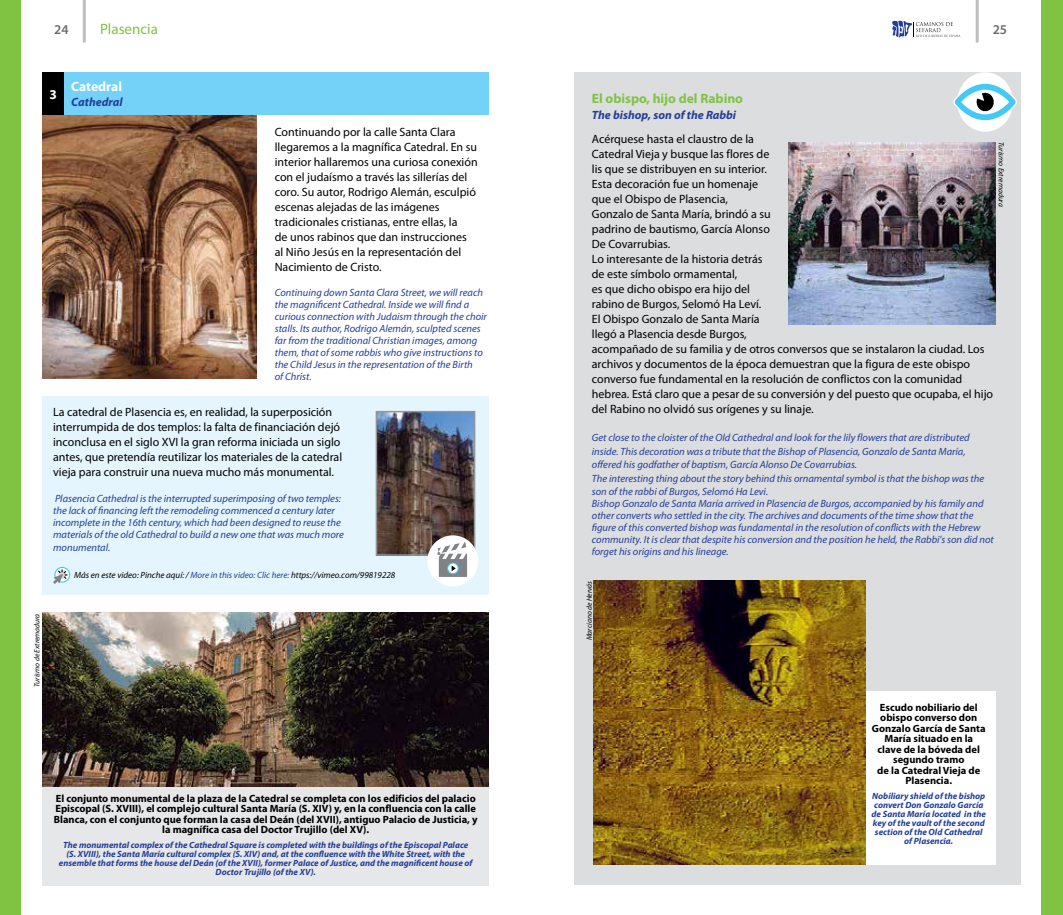
<style>
.page{position:relative;width:1063px;height:915px;background:#fff}
.page>*{position:absolute;margin:0;border:0;box-sizing:border-box;transform-origin:0 0}
.t1{font:15px "Myriad Pro";color:#80c342}
.t2{font:700 13.5px "Myriad Pro";color:#80c342}
.t3{font:700 13.5px "Myriad Pro";letter-spacing:-.005em;color:#fff}
.t4{font:600 13.5px "Myriad Pro";color:#6d6e71}
.t5{font:12px/15px "Myriad Pro";color:#000}
.t6{font:italic 700 12px "Myriad Pro";color:#233e99}
.t7{font:italic 10.5px/12px "Myriad Pro";color:#233e99}
.t8{font:700 10.5px/10.5px "Myriad Pro";color:#000;text-align:center}
.t9{font:italic 700 9px/9px "Myriad Pro";color:#233e99;text-align:center}
.t10{font:italic 9px "Myriad Pro";color:#000}
.t11{font:italic 7.5px "Myriad Pro";color:#000}
.s1{color:#233e99}
</style>
<div class="page">
<div style="left:1042px;top:0;width:21px;height:914px;background:#80c342"></div>
<hr style="left:976px;top:0;width:3px;height:43px;background:#bcbec0">
<svg style="left:892px;top:21px;width:69px;height:17px"></svg>
<hr style="left:83px;top:0;width:3px;height:43px;background:#bcbec0">
<div style="left:0;top:0;width:21px;height:914px;background:#80c342"></div>
<img style="left:43px;top:115px;width:214px;height:263px">
<div style="left:43px;top:72px;width:446px;height:43px;background:#74d1f7"></div>
<div style="left:43px;top:72px;width:21px;height:43px;background:#000"></div>
<div style="left:43px;top:396px;width:446px;height:198px;background:#e4f5fd"></div>
<img style="left:379px;top:414px;width:93px;height:138px">
<div style="left:376px;top:411px;width:99px;height:144px;border:2px solid #939598"></div>
<img style="left:43px;top:612px;width:446px;height:174px">
<div style="left:43px;top:786px;width:446px;height:98px;background:#e6e7e8"></div>
<div style="left:574px;top:72px;width:446px;height:812px;background:#dcddde"></div>
<img style="left:788px;top:142px;width:208px;height:183px">
<div style="left:957px;top:72px;width:56px;height:60px;background:#fff;border-radius:50%"></div>
<svg style="left:953px;top:83px;width:64px;height:38px"></svg>
<div style="left:865px;top:691px;width:131px;height:173px;background:#fff"></div>
<svg style="left:54px;top:566px;width:16px;height:16px"></svg>
<svg style="left:55px;top:567px;width:14px;height:14px"></svg>
<svg style="left:53px;top:569px;width:15px;height:14px"></svg>
<div style="left:427px;top:535px;width:51px;height:51px;background:#fff;border-radius:50%"></div>
<svg style="left:437px;top:542px;width:30px;height:34px"></svg>
<img style="left:593px;top:580px;width:272px;height:284px">
<p class="t4" style="left:54px;top:21px;width:16px">24</p>
<p class="t1" style="left:100px;top:20px;width:59px">Plasencia</p>
<p class="t4" style="left:993px;top:21px;width:16px">25</p>
<p class="t3" style="left:49px;top:85px;width:9px">3</p>
<p class="t3" style="left:71px;top:78px;width:52px">Catedral</p>
<p class="t6" style="left:71px;top:94px;width:53px">Cathedral</p>
<p class="t5" style="left:275px;top:124px;width:204px">Continuando por la calle Santa Clara llegaremos a la magnífica Catedral. En su interior hallaremos una curiosa conexión con el judaísmo a través las sillerías del coro. Su autor, Rodrigo Alemán, esculpió escenas alejadas de las imágenes tradicionales cristianas, entre ellas, la<br>de unos rabinos que dan instrucciones al Niño Jesús en la representación del Nacimiento de Cristo.</p>
<p class="t7" style="left:275px;top:286px;width:214px">Continuing down Santa Clara Street, we will reach the magnificent Cathedral. Inside we will find a curious connection with Judaism through the choir stalls. Its author, Rodrigo Alemán, sculpted scenes far from the traditional Christian images, among them, that of some rabbis who give instructions to the Child Jesus in the representation of the Birth<br>of Christ.</p>
<p class="t5" style="left:53px;top:404px;width:291px">La catedral de Plasencia es, en realidad, la superposición interrumpida de dos templos: la falta de financiación dejó inconclusa en el siglo XVI la gran reforma iniciada un siglo antes, que pretendía reutilizar los materiales de la catedral vieja para construir una nueva mucho más monumental.</p>
<p class="t7" style="left:53px;top:491px;width:292px">Plasencia Cathedral is the interrupted superimposing of two temples: the lack of financing left the remodeling commenced a century later incomplete in the 16th century, which had been designed to reuse the materials of the old Cathedral to build a new one that was much more</p>
<p class="t7" style="left:53px;top:541px;width:59px">monumental.</p>
<p class="t10" style="left:74px;top:569px;width:323px">Más en este video: Pinche aquí: / <span class="s1">More in this video: Clic here:</span> https://vimeo.com/99819228</p>
<p class="t11" style="left:32px;top:686px;width:75px;rotate:-90deg">Turismo de Extremadura</p>
<p class="t8" style="left:54px;top:792px;width:425px">El conjunto monumental de la plaza de la Catedral se completa con los edificios del palacio Episcopal (S. XVIII), el complejo cultural Santa María (S. XIV) y, en la confluencia con la calle Blanca, con el conjunto que forman la casa del Deán (del XVII), antiguo Palacio de Justicia, y la magnífica casa del Doctor Trujillo (del XV).</p>
<p class="t9" style="left:59px;top:840px;width:415px">The monumental complex of the Cathedral Square is completed with the buildings of the Episcopal Palace (S. XVIII), the Santa María cultural complex (S. XIV) and, at the confluence with the White Street, with the ensemble that forms the house del Deán (of the XVII), former Palace of Justice, and the magnificent house of Doctor Trujillo (of the XV).</p>
<p class="t2" style="left:592px;top:89px;width:153px">El obispo, hijo del Rabino</p>
<p class="t6" style="left:592px;top:107px;width:146px">The bishop, son of the Rabbi</p>
<p class="t5" style="left:592px;top:131px;width:403px">Acérquese hasta el claustro de la<br>Catedral Vieja y busque las flores de<br>lis que se distribuyen en su interior.<br>Esta decoración fue un homenaje<br>que el Obispo de Plasencia,<br>Gonzalo de Santa María, brindó a su<br>padrino de bautismo, García Alonso<br>De Covarrubias.<br>Lo interesante de la historia detrás<br>de este símbolo ormamental,<br>es que dicho obispo era hijo del<br>rabino de Burgos, Selomó Ha Leví.<br>El Obispo Gonzalo de Santa María<br>llegó a Plasencia desde Burgos,<br>acompañado de su familia y de otros conversos que se instalaron la ciudad. Los archivos y documentos de la época demuestran que la figura de este obispo converso fue fundamental en la resolución de conflictos con la comunidad hebrea. Está claro que a pesar de su conversión y del puesto que ocupaba, el hijo del Rabino no olvidó sus orígenes y su linaje.</p>
<p class="t7" style="left:592px;top:430px;width:394px;line-height:13.5px">Get close to the cloister of the Old Cathedral and look for the lily flowers that are distributed inside. This decoration was a tribute that the Bishop of Plasencia, Gonzalo de Santa María, offered his godfather of baptism, García Alonso De Covarrubias.<br>The interesting thing about the story behind this ornamental symbol is that the bishop was the son of the rabbi of Burgos, Selomó Ha Levi.</p>
<p class="t7" style="left:592px;top:497px;width:403px">Bishop Gonzalo de Santa María arrived in Plasencia de Burgos, accompanied by his family and other converts who settled in the city. The archives and documents of the time show that the figure of this converted bishop was fundamental in the resolution of conflicts with the Hebrew community. It is clear that despite his conversion and the position he held, the Rabbi's son did not forget his origins and his lineage.</p>
<p class="t11" style="left:1006px;top:142px;width:66px;rotate:90deg">Turismo Extremadura</p>
<p class="t11" style="left:585px;top:640px;width:61px;rotate:-90deg">Marciano de Hervás</p>
<p class="t8" style="left:872px;top:701px;width:115px">Escudo nobiliario del obispo converso don<br>Gonzalo García de Santa<br>María situado en la clave de la bóveda del segundo tramo<br>de la Catedral Vieja de<br>Plasencia.</p>
<p class="t9" style="left:872px;top:791px;width:116px">Nobiliary shield of the bishop convert Don Gonzalo García de Santa María located in the key of the vault of the second section of the Old Cathedral of Plasencia.</p>
</div>
